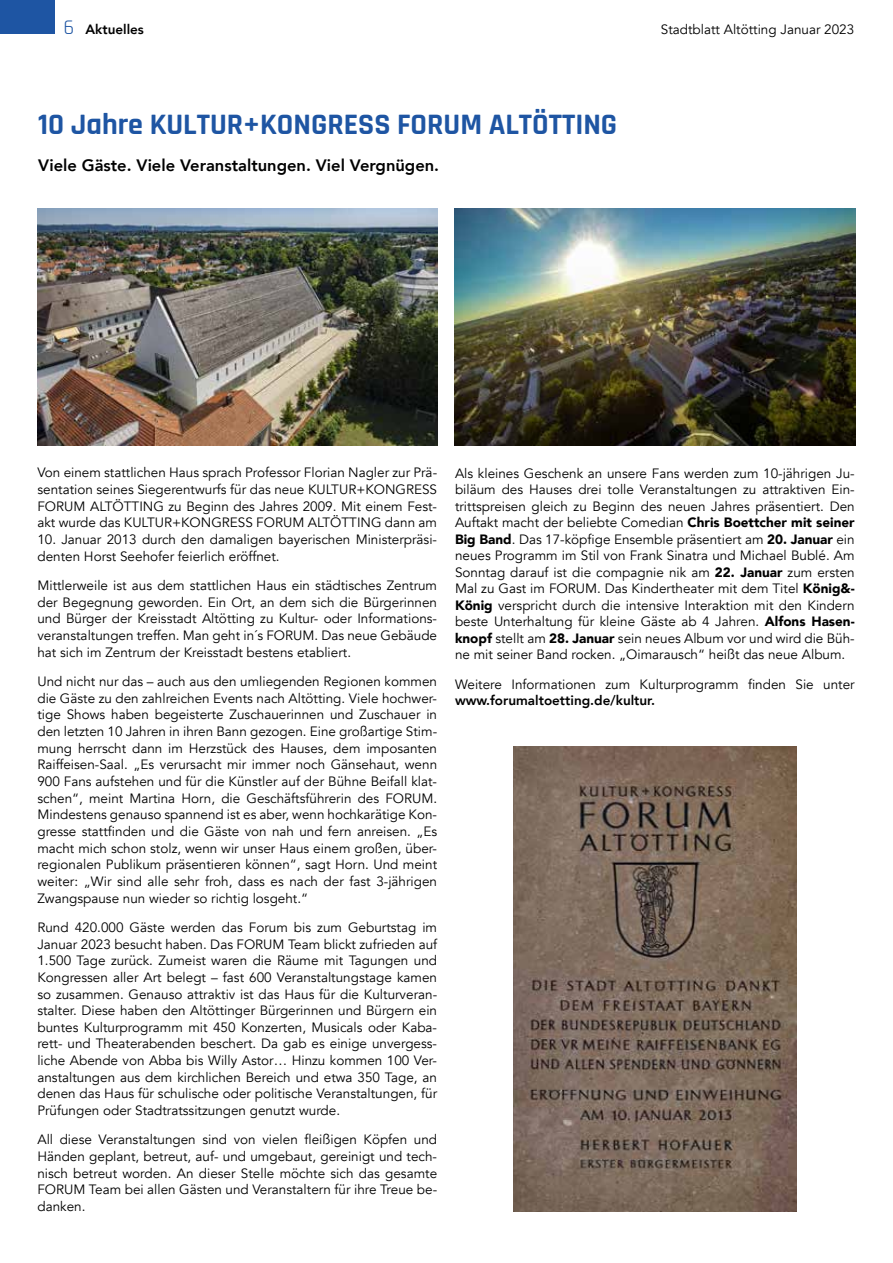
<style>
.page{position:relative;width:893px;height:1263px;background:#fff}
.page>*{position:absolute;margin:0;border:0;box-sizing:border-box;transform-origin:0 0}
.t1{font:700 30px "Rajdhani";color:#1e55a3}
.t2{font:800 16.5px "Avenir";color:#000}
.t3{font:13.5px/16.6px "Avenir";color:#000;text-align:justify}
.t4{font:800 13.5px "Avenir";color:#000}
.s1{font-family:"Rajdhani";font-weight:400;font-size:21px;color:#1e55a3}
.s2{font-weight:900}
</style>
<div class="page">
<div style="left:0;top:0;width:55px;height:34px;background:#1e55a3"></div>
<img style="left:455px;top:208px;width:400px;height:237px">
<img style="left:513px;top:746px;width:283px;height:465px">
<img style="left:37px;top:208px;width:401px;height:237px">
<p class="t4" style="left:64px;top:19px;width:82px"><span class="s1">6</span> Aktuelles</p>
<p class="t3" style="left:661px;top:21px;width:195px">Stadtblatt Altötting Januar 2023</p>
<h1 class="t1" style="left:38px;top:106px;width:581px">10 Jahre KULTUR+KONGRESS FORUM ALTÖTTING</h1>
<p class="t2" style="left:38px;top:152px;width:402px">Viele Gäste. Viele Veranstaltungen. Viel Vergnügen.</p>
<p class="t3" style="left:37px;top:465px;width:401px">Von einem stattlichen Haus sprach Professor Florian Nagler zur Prä&shy;sentation seines Siegerentwurfs für das neue KULTUR+KONGRESS FORUM ALTÖTTING zu Beginn des Jahres 2009. Mit einem Fest&shy;akt wurde das KULTUR+KONGRESS FORUM ALTÖTTING dann am</p>
<p class="t3" style="left:37px;top:531px;width:401px">10. Januar 2013 durch den damaligen bayerischen Ministerpräsi&shy;denten Horst Seehofer feierlich eröffnet.</p>
<p class="t3" style="left:37px;top:577px;width:401px">Mittlerweile ist aus dem stattlichen Haus ein städtisches Zentrum der Begegnung geworden. Ein Ort, an dem sich die Bürgerinnen und Bürger der Kreisstadt Altötting zu Kultur- oder Informations&shy;veranstaltungen treffen. Man geht in´s FORUM. Das neue Gebäude hat sich im Zentrum der Kreisstadt bestens etabliert.</p>
<p class="t3" style="left:37px;top:673px;width:401px">Und nicht nur das – auch aus den umliegenden Regionen kommen die Gäste zu den zahlreichen Events nach Altötting. Viele hochwer&shy;tige Shows haben begeisterte Zuschauerinnen und Zuschauer in den letzten 10 Jahren in ihren Bann gezogen. Eine großartige Stim&shy;mung herrscht dann im Herzstück des Hauses, dem imposanten Raiffeisen-Saal. „Es verursacht mir immer noch Gänsehaut, wenn 900 Fans aufstehen und für die Künstler auf der Bühne Beifall klat&shy;schen“, meint Martina Horn, die Geschäftsführerin des FORUM.<br>Mindestens genauso spannend ist es aber, wenn hochkarätige Kon&shy;gresse stattfinden und die Gäste von nah und fern anreisen. „Es macht mich schon stolz, wenn wir unser Haus einem großen, über&shy;regionalen Publikum präsentieren können“, sagt Horn. Und meint weiter: „Wir sind alle sehr froh, dass es nach der fast 3-jährigen Zwangspause nun wieder so richtig losgeht.“</p>
<p class="t3" style="left:37px;top:919px;width:401px">Rund 420.000 Gäste werden das Forum bis zum Geburtstag im Januar 2023 besucht haben. Das FORUM Team blickt zufrieden auf 1.500 Tage zurück. Zumeist waren die Räume mit Tagungen und Kongressen aller Art belegt – fast 600 Veranstaltungstage kamen so zusammen. Genauso attraktiv ist das Haus für die Kulturveran&shy;stalter. Diese haben den Altöttinger Bürgerinnen und Bürgern ein buntes Kulturprogramm mit 450 Konzerten, Musicals oder Kaba&shy;rett- und Theaterabenden beschert. Da gab es einige unvergess&shy;liche Abende von Abba bis Willy Astor… Hinzu kommen 100 Ver&shy;anstaltungen aus dem kirchlichen Bereich und etwa 350 Tage, an denen das Haus für schulische oder politische Veranstaltungen, für Prüfungen oder Stadtratssitzungen genutzt wurde.</p>
<p class="t3" style="left:37px;top:1132px;width:401px">All diese Veranstaltungen sind von vielen fleißigen Köpfen und Händen geplant, betreut, auf- und umgebaut, gereinigt und tech&shy;nisch betreut worden. An dieser Stelle möchte sich das gesamte FORUM Team bei allen Gästen und Veranstaltern für ihre Treue be&shy;danken.</p>
<p class="t3" style="left:455px;top:465px;width:401px">Als kleines Geschenk an unsere Fans werden zum 10-jährigen Ju&shy;biläum des Hauses drei tolle Veranstaltungen zu attraktiven Ein&shy;trittspreisen gleich zu Beginn des neuen Jahres präsentiert. Den Auftakt macht der beliebte Comedian <span class="s2">Chris Boettcher mit seiner Big Band</span>. Das 17-köpfige Ensemble präsentiert am <span class="s2">20. Januar</span> ein neues Programm im Stil von Frank Sinatra und Michael Bublé. Am Sonntag darauf ist die compagnie nik am <span class="s2">22. Januar</span> zum ersten Mal zu Gast im FORUM. Das Kindertheater mit dem Titel <span class="s2">König&amp;- König</span> verspricht durch die intensive Interaktion mit den Kindern beste Unterhaltung für kleine Gäste ab 4 Jahren. <span class="s2">Alfons Hasen&shy;knopf</span> stellt am <span class="s2">28. Januar</span> sein neues Album vor und wird die Büh&shy;ne mit seiner Band rocken. „Oimarausch“ heißt das neue Album.</p>
<p class="t3" style="left:455px;top:676px;width:401px">Weitere Informationen zum Kulturprogramm finden Sie unter</p>
<p class="t4" style="left:455px;top:690px;width:202px">www.forumaltoetting.de/kultur.</p>
</div>
